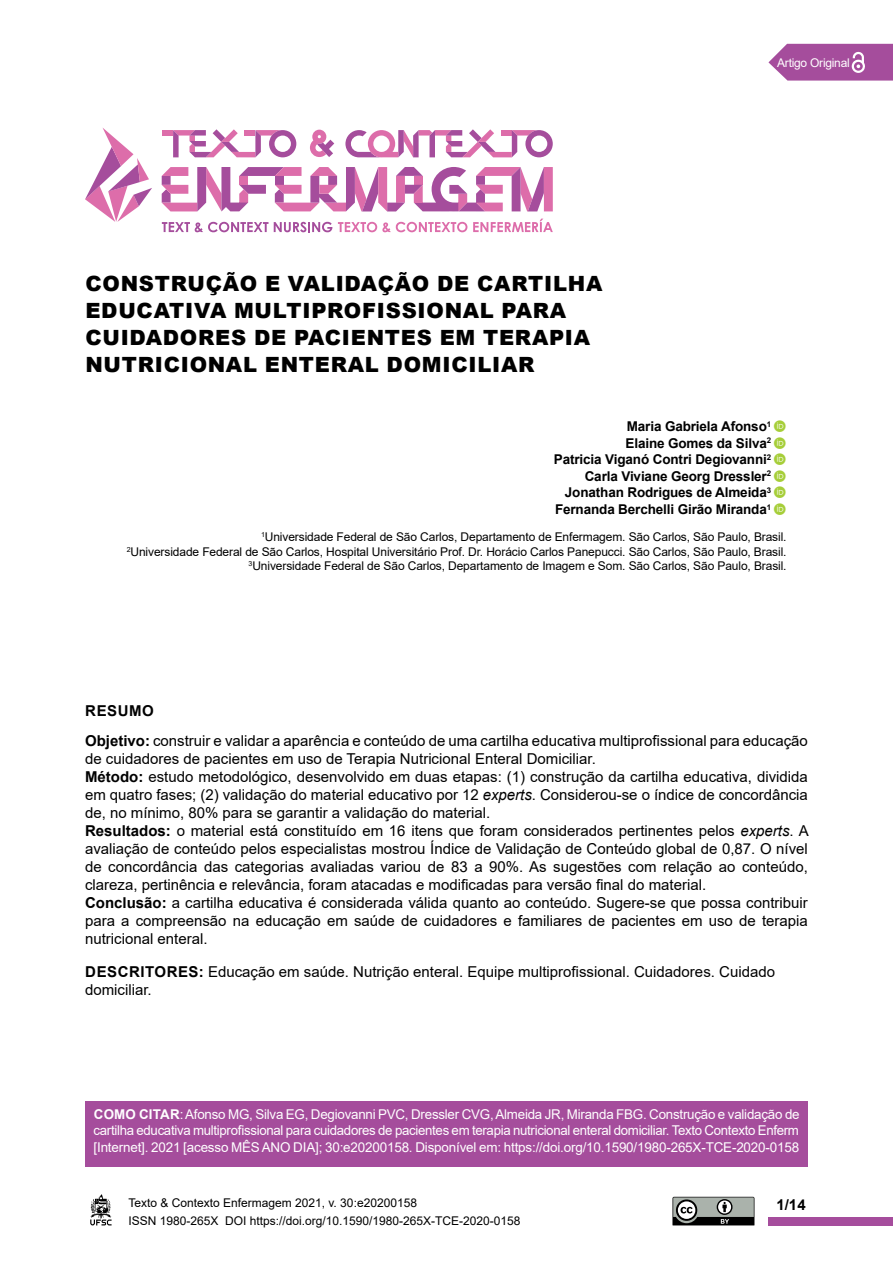
<style>
.page{position:relative;width:893px;height:1263px;background:#fff}
.page>*{position:absolute;margin:0;border:0;box-sizing:border-box;transform-origin:0 0}
.t1{font:900 21px/27px "Arial";letter-spacing:.035em;color:#000}
.t2{font:15px/18px "Arial";color:#000}
.t3{font:700 15px "Arial";color:#000}
.t4{font:13.5px/16.2px "Arial";letter-spacing:-.015em;color:#fff;text-align:justify}
.t5{font:700 13.5px/16.5px "Arial";letter-spacing:-.01em;color:#000;text-align:right}
.t6{font:12px/14.4px "Arial";letter-spacing:-.01em;color:#000}
.t7{font:12px "Arial";letter-spacing:-.02em;color:#fff}
.s1{font-weight:700}
.s2{font-style:italic}
</style>
<div class="page">
<div style="left:769px;top:1217px;width:124px;height:8px;background:#a54d9c"></div>
<svg style="left:90px;top:1194px;width:22px;height:31px"></svg>
<svg style="left:162px;top:167px;width:391px;height:45px"></svg>
<div style="left:162px;top:130px;width:11px;height:6px;background:#dd6daa"></div>
<svg style="left:173px;top:129px;width:123px;height:28px"></svg>
<svg style="left:310px;top:129px;width:243px;height:28px"></svg>
<svg style="left:162px;top:222px;width:106px;height:10px"></svg>
<svg style="left:274px;top:222px;width:58px;height:10px"></svg>
<svg style="left:338px;top:222px;width:129px;height:10px"></svg>
<svg style="left:473px;top:219px;width:80px;height:13px"></svg>
<svg style="left:85px;top:128px;width:67px;height:94px"></svg>
<svg style="left:768px;top:44px;width:125px;height:37px;background:#af61a7"></svg>
<svg style="left:672px;top:1197px;width:83px;height:29px;background:#777b78"></svg>
<div style="left:85px;top:1101px;width:723px;height:66px;background:#a54d9c"></div>
<h1 class="t1" style="left:85px;top:270px;width:518px">CONSTRUÇÃO E VALIDAÇÃO DE CARTILHA EDUCATIVA MULTIPROFISSIONAL PARA CUIDADORES DE PACIENTES EM TERAPIA NUTRICIONAL ENTERAL DOMICILIAR</h1>
<p class="t7" style="left:777px;top:54px;width:74px">Artigo Original</p>
<p class="t5" style="left:554px;top:419px;width:219px">Maria Gabriela Afonso<sup>1<br></sup>Elaine Gomes da Silva<sup>2<br></sup>Patricia Viganó Contri Degiovanni<sup>2<br></sup>Carla Viviane Georg Dressler<sup>2<br></sup>Jonathan Rodrigues de Almeida<sup>3<br></sup>Fernanda Berchelli Girão Miranda<sup>1</sup></p>
<p class="t6" style="left:127px;top:530px;width:661px;text-align:right"><sup>1</sup>Universidade Federal de São Carlos, Departamento de Enfermagem. São Carlos, São Paulo, Brasil.<br><sup>2</sup>Universidade Federal de São Carlos, Hospital Universitário Prof. Dr. Horácio Carlos Panepucci. São Carlos, São Paulo, Brasil.<br><sup>3</sup>Universidade Federal de São Carlos, Departamento de Imagem e Som. São Carlos, São Paulo, Brasil.</p>
<p class="t2" style="left:85px;top:695px;width:724px;line-height:30.8px"><span class="s1">RESUMO<br>Objetivo:</span> construir e validar a aparência e conteúdo de uma cartilha educativa multiprofissional para educação</p>
<p class="t2" style="left:85px;top:750px;width:725px">de cuidadores de pacientes em uso de Terapia Nutricional Enteral Domiciliar.<br><span class="s1">Método:</span> estudo metodológico, desenvolvido em duas etapas: (1) construção da cartilha educativa, dividida em quatro fases; (2) validação do material educativo por 12 <span class="s2">experts</span>. Considerou-se o índice de concordância de, no mínimo, 80% para se garantir a validação do material.<br><span class="s1">Resultados:</span> o material está constituído em 16 itens que foram considerados pertinentes pelos <span class="s2">experts</span>. A avaliação de conteúdo pelos especialistas mostrou Índice de Validação de Conteúdo global de 0,87. O nível de concordância das categorias avaliadas variou de 83 a 90%. As sugestões com relação ao conteúdo, clareza, pertinência e relevância, foram atacadas e modificadas para versão final do material.<br><span class="s1">Conclusão:</span> a cartilha educativa é considerada válida quanto ao conteúdo. Sugere-se que possa contribuir para a compreensão na educação em saúde de cuidadores e familiares de pacientes em uso de terapia nutricional enteral.</p>
<p class="t2" style="left:85px;top:963px;width:691px"><span class="s1">DESCRITORES:</span> Educação em saúde. Nutrição enteral. Equipe multiprofissional. Cuidadores. Cuidado domiciliar.</p>
<p class="t4" style="left:94px;top:1106px;width:708px"><span class="s1">COMO CITAR</span>: Afonso MG, Silva EG, Degiovanni PVC, Dressler CVG, Almeida JR, Miranda FBG. Construção e validação de cartilha educativa multiprofissional para cuidadores de pacientes em terapia nutricional enteral domiciliar. Texto Contexto Enferm [Internet]. 2021 [acesso MÊS ANO DIA]; 30:e20200158. Disponível em: https://doi.org/10.1590/1980-265X-TCE-2020-0158</p>
<p class="t6" style="left:128px;top:1194px;width:394px;line-height:18px">Texto &amp; Contexto Enfermagem 2021, v. 30:e20200158<br>ISSN 1980-265X DOI https://doi.org/10.1590/1980-265X-TCE-2020-0158</p>
<p class="t3" style="left:776px;top:1194px;width:31px">1/14</p>
</div>
